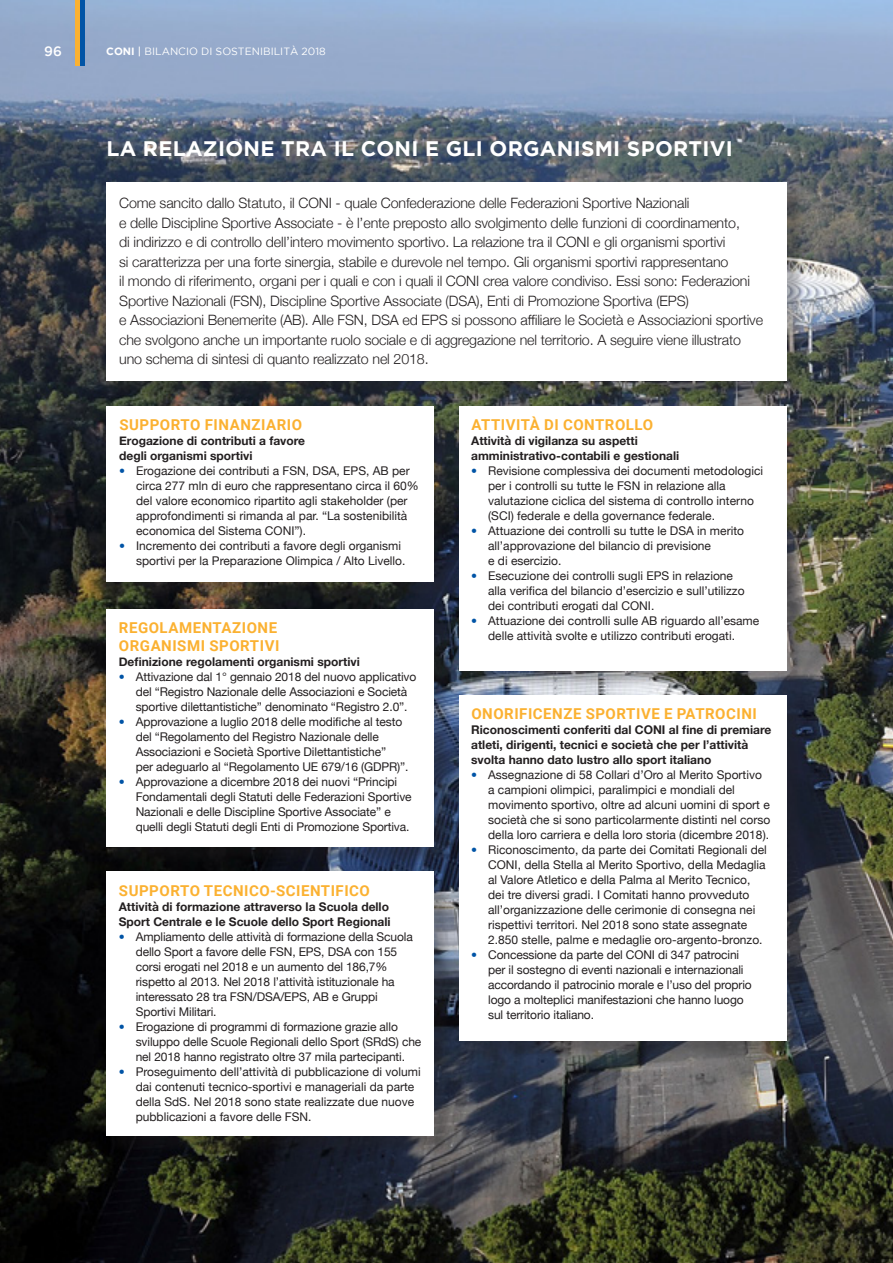
<style>
.page{position:relative;width:893px;height:1263px;background:#fff}
.page>*{position:absolute;margin:0;border:0;box-sizing:border-box;transform-origin:0 0}
.t1{font:700 21px "Gotham";letter-spacing:.015em;color:#fff}
.t2{font:700 15px "Roboto";letter-spacing:.035em;color:#fbb131}
.t3{font:300 14.25px/19.5px "Helvetica Neue";letter-spacing:-.01em;color:#231f20}
.t4{font:500 13.5px "Gotham";color:#fff}
.t5{font:12px/15px "Helvetica Neue";color:#231f20}
.t6{font:700 12px/15px "Helvetica Neue";color:#231f20}
.t7{font:10.5px "Gotham";color:#fff}
.s1{font-weight:700}
.s2{font-weight:500}
.s3{font-weight:500;color:#0154a6}
</style>
<div class="page">
<img style="left:0;top:0;width:893px;height:1263px">
<hr style="left:76px;top:0;width:4px;height:66px;background:#fbb131">
<hr style="left:80px;top:0;width:4px;height:66px;background:#0154a6">
<div style="left:109px;top:184px;width:696px;height:215px;background:#231f20;opacity:.3"></div>
<div style="left:106px;top:182px;width:681px;height:199px;background:#fff"></div>
<div style="left:109px;top:408px;width:344px;height:192px;background:#231f20;opacity:.3"></div>
<div style="left:106px;top:406px;width:328px;height:175px;background:#fff"></div>
<div style="left:108px;top:611px;width:344px;height:254px;background:#231f20;opacity:.3"></div>
<div style="left:106px;top:609px;width:327px;height:237px;background:#fff"></div>
<div style="left:108px;top:874px;width:344px;height:280px;background:#231f20;opacity:.3"></div>
<div style="left:106px;top:872px;width:327px;height:264px;background:#fff"></div>
<div style="left:461px;top:698px;width:344px;height:361px;background:#231f20;opacity:.3"></div>
<div style="left:459px;top:695px;width:328px;height:345px;background:#fff"></div>
<div style="left:461px;top:408px;width:344px;height:281px;background:#231f20;opacity:.3"></div>
<div style="left:459px;top:406px;width:328px;height:264px;background:#fff"></div>
<p class="t4" style="left:44px;top:43px;width:19px">96</p>
<p class="t7" style="left:106px;top:46px;width:221px"><span class="s1">CONI</span> <span class="s2">|</span> BILANCIO DI SOSTENIBILITÀ 2018</p>
<p class="t1" style="left:106px;top:136px;width:628px">LA RELAZIONE TRA IL CONI E GLI ORGANISMI SPORTIVI</p>
<p class="t3" style="left:119px;top:192px;width:572px">Come sancito dallo Statuto, il CONI - quale Confederazione delle Federazioni Sportive Nazionali</p>
<p class="t3" style="left:119px;top:212px;width:622px">e delle Discipline Sportive Associate - è l’ente preposto allo svolgimento delle funzioni di coordinamento,</p>
<p class="t3" style="left:119px;top:231px;width:608px">di indirizzo e di controllo dell’intero movimento sportivo. La relazione tra il CONI e gli organismi sportivi</p>
<p class="t3" style="left:119px;top:251px;width:611px">si caratterizza per una forte sinergia, stabile e durevole nel tempo. Gli organismi sportivi rappresentano</p>
<p class="t3" style="left:119px;top:270px;width:632px">il mondo di riferimento, organi per i quali e con i quali il CONI crea valore condiviso. Essi sono: Federazioni<br>Sportive Nazionali (FSN), Discipline Sportive Associate (DSA), Enti di Promozione Sportiva (EPS)</p>
<p class="t3" style="left:119px;top:309px;width:645px">e Associazioni Benemerite (AB). Alle FSN, DSA ed EPS si possono affiliare le Società e Associazioni sportive che svolgono anche un importante ruolo sociale e di aggregazione nel territorio. A seguire viene illustrato</p>
<p class="t3" style="left:119px;top:348px;width:311px">uno schema di sintesi di quanto realizzato nel 2018.</p>
<p class="t2" style="left:119px;top:414px;width:184px">SUPPORTO FINANZIARIO</p>
<p class="t6" style="left:119px;top:434px;width:187px">Erogazione di contributi a favore</p>
<p class="t6" style="left:119px;top:449px;width:135px">degli organismi sportivi</p>
<p class="t5" style="left:136px;top:464px;width:284px;text-indent:-17px"><span class="s3">•</span> Erogazione dei contributi a FSN, DSA, EPS, AB per circa 277 mln di euro che rappresentano circa il 60% del valore economico ripartito agli stakeholder (per approfondimenti si rimanda al par. “La sostenibilità economica del Sistema CONI”).</p>
<p class="t5" style="left:136px;top:539px;width:271px;text-indent:-17px"><span class="s3">•</span> Incremento dei contributi a favore degli organismi sportivi per la Preparazione Olimpica / Alto Livello.</p>
<p class="t2" style="left:119px;top:617px;width:160px">REGOLAMENTAZIONE</p>
<p class="t2" style="left:119px;top:635px;width:162px">ORGANISMI SPORTIVI</p>
<p class="t6" style="left:119px;top:655px;width:243px">Definizione regolamenti organismi sportivi</p>
<p class="t5" style="left:136px;top:670px;width:282px;text-indent:-17px"><span class="s3">•</span> Attivazione dal 1° gennaio 2018 del nuovo applicativo del “Registro Nazionale delle Associazioni e Società sportive dilettantistiche” denominato “Registro 2.0”.</p>
<p class="t5" style="left:136px;top:715px;width:274px;text-indent:-17px"><span class="s3">•</span> Approvazione a luglio 2018 delle modifiche al testo del “Regolamento del Registro Nazionale delle Associazioni e Società Sportive Dilettantistiche”<br>per adeguarlo al “Regolamento UE 679/16 (GDPR)”.</p>
<p class="t5" style="left:136px;top:775px;width:277px;text-indent:-17px"><span class="s3">•</span> Approvazione a dicembre 2018 dei nuovi “Principi Fondamentali degli Statuti delle Federazioni Sportive Nazionali e delle Discipline Sportive Associate” e quelli degli Statuti degli Enti di Promozione Sportiva.</p>
<p class="t2" style="left:119px;top:880px;width:253px">SUPPORTO TECNICO-SCIENTIFICO</p>
<p class="t6" style="left:119px;top:899px;width:273px">Attività di formazione attraverso la Scuola dello<br>Sport Centrale e le Scuole dello Sport Regionali</p>
<p class="t5" style="left:136px;top:930px;width:279px;text-indent:-17px"><span class="s3">•</span> Ampliamento delle attività di formazione della Scuola dello Sport a favore delle FSN, EPS, DSA con 155 corsi erogati nel 2018 e un aumento del 186,7% rispetto al 2013. Nel 2018 l’attività istituzionale ha interessato 28 tra FSN/DSA/EPS, AB e Gruppi Sportivi Militari.</p>
<p class="t5" style="left:136px;top:1020px;width:287px;text-indent:-17px"><span class="s3">•</span> Erogazione di programmi di formazione grazie allo sviluppo delle Scuole Regionali dello Sport (SRdS) che nel 2018 hanno registrato oltre 37 mila partecipanti.</p>
<p class="t5" style="left:136px;top:1065px;width:286px;text-indent:-17px"><span class="s3">•</span> Proseguimento dell’attività di pubblicazione di volumi dai contenuti tecnico-sportivi e manageriali da parte della SdS. Nel 2018 sono state realizzate due nuove pubblicazioni a favore delle FSN.</p>
<p class="t2" style="left:471px;top:414px;width:183px">ATTIVITÀ DI CONTROLLO</p>
<p class="t6" style="left:471px;top:434px;width:168px">Attività di vigilanza su aspetti</p>
<p class="t6" style="left:471px;top:449px;width:210px">amministrativo-contabili e gestionali</p>
<p class="t5" style="left:488px;top:464px;width:276px;text-indent:-17px"><span class="s3">•</span> Revisione complessiva dei documenti metodologici per i controlli su tutte le FSN in relazione alla valutazione ciclica del sistema di controllo interno (SCI) federale e della governance federale.</p>
<p class="t5" style="left:488px;top:524px;width:257px;text-indent:-17px"><span class="s3">•</span> Attuazione dei controlli su tutte le DSA in merito all’approvazione del bilancio di previsione<br>e di esercizio.</p>
<p class="t5" style="left:488px;top:569px;width:258px;text-indent:-17px"><span class="s3">•</span> Esecuzione dei controlli sugli EPS in relazione alla verifica del bilancio d’esercizio e sull’utilizzo dei contributi erogati dal CONI.</p>
<p class="t5" style="left:488px;top:614px;width:273px;text-indent:-17px"><span class="s3">•</span> Attuazione dei controlli sulle AB riguardo all’esame delle attività svolte e utilizzo contributi erogati.</p>
<p class="t2" style="left:471px;top:703px;width:287px">ONORIFICENZE SPORTIVE E PATROCINI</p>
<p class="t6" style="left:471px;top:723px;width:302px">Riconoscimenti conferiti dal CONI al fine di premiare atleti, dirigenti, tecnici e società che per l’attività svolta hanno dato lustro allo sport italiano</p>
<p class="t5" style="left:488px;top:768px;width:284px;text-indent:-17px"><span class="s3">•</span> Assegnazione di 58 Collari d’Oro al Merito Sportivo a campioni olimpici, paralimpici e mondiali del movimento sportivo, oltre ad alcuni uomini di sport e società che si sono particolarmente distinti nel corso della loro carriera e della loro storia (dicembre 2018).</p>
<p class="t5" style="left:488px;top:843px;width:280px;text-indent:-17px"><span class="s3">•</span> Riconoscimento, da parte dei Comitati Regionali del CONI, della Stella al Merito Sportivo, della Medaglia al Valore Atletico e della Palma al Merito Tecnico, dei tre diversi gradi. I Comitati hanno provveduto all’organizzazione delle cerimonie di consegna nei rispettivi territori. Nel 2018 sono state assegnate 2.850 stelle, palme e medaglie oro-argento-bronzo.</p>
<p class="t5" style="left:488px;top:948px;width:265px;text-indent:-17px"><span class="s3">•</span> Concessione da parte del CONI di 347 patrocini per il sostegno di eventi nazionali e internazionali accordando il patrocinio morale e l’uso del proprio logo a molteplici manifestazioni che hanno luogo sul territorio italiano.</p>
</div>
